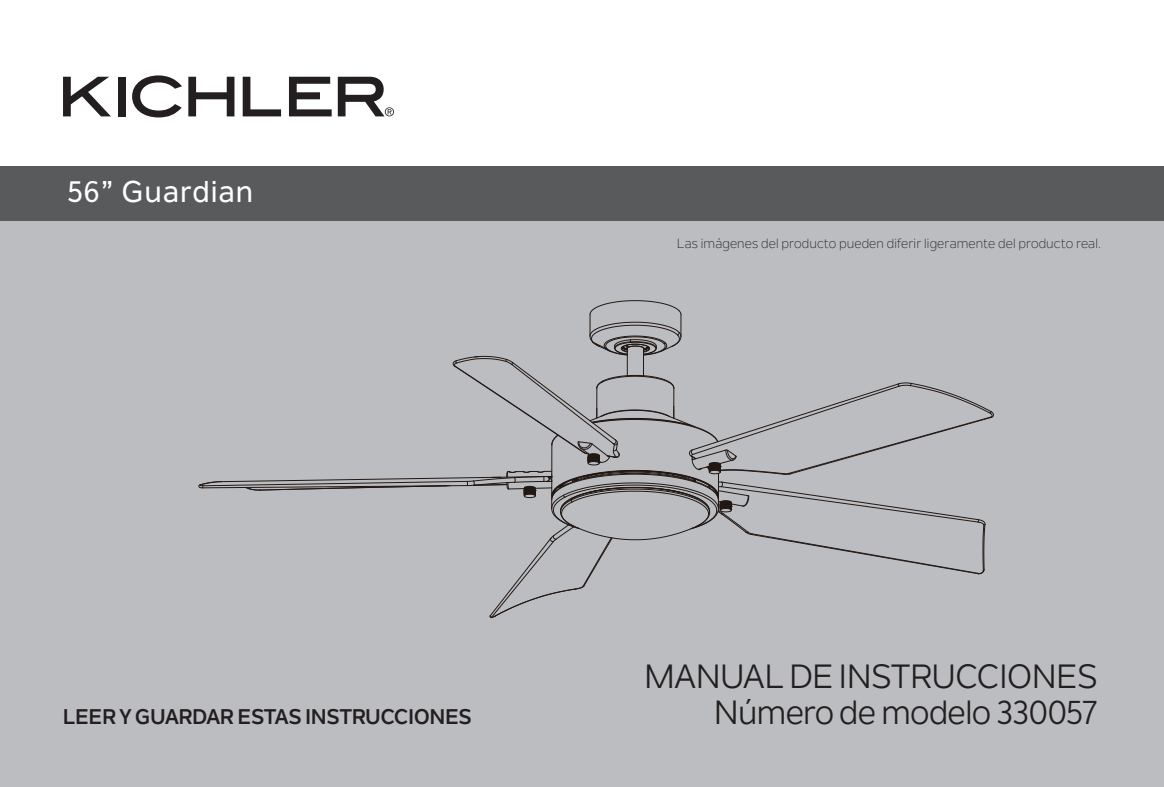
<style>
.page{position:relative;width:1164px;height:787px;background:#fff}
.page>*{position:absolute;margin:0;border:0;box-sizing:border-box;transform-origin:0 0}
.t1{font:33.25px "Nolan Next";letter-spacing:-.02em;color:#231f20}
.t2{font:500 29.75px "Nolan Next";letter-spacing:.03em;color:#fff}
.t3{font:700 21px "Nolan Next";letter-spacing:-.02em;color:#231f20}
.t4{font:13.12px "Nolan Next";letter-spacing:.01em;color:#231f20}
</style>
<div class="page">
<div style="left:0;top:194px;width:1163px;height:592px;background:#bcbdc0"></div>
<div style="left:0;top:167px;width:1163px;height:54px;background:#585a5b"></div>
<svg style="left:63px;top:77px;width:48px;height:39px"></svg>
<div style="left:118px;top:77px;width:7px;height:39px;background:#231f20"></div>
<svg style="left:132px;top:75px;width:50px;height:42px"></svg>
<svg style="left:188px;top:77px;width:46px;height:39px"></svg>
<svg style="left:243px;top:77px;width:38px;height:39px"></svg>
<svg style="left:289px;top:77px;width:42px;height:39px"></svg>
<svg style="left:338px;top:77px;width:56px;height:39px"></svg>
<svg style="left:198px;top:300px;width:796px;height:318px"></svg>
<h2 class="t2" style="left:67px;top:174px;width:187px">56” Guardian</h2>
<p class="t4" style="left:677px;top:235px;width:425px">Las imágenes del producto pueden diferir ligeramente del producto real.</p>
<h1 class="t1" style="left:644px;top:656px;width:455px">MANUAL DE INSTRUCCIONES</h1>
<h3 class="t3" style="left:63px;top:703px;width:410px">LEER Y GUARDAR ESTAS INSTRUCCIONES</h3>
<h1 class="t1" style="left:713px;top:692px;width:385px">Número de modelo 330057</h1>
</div>
